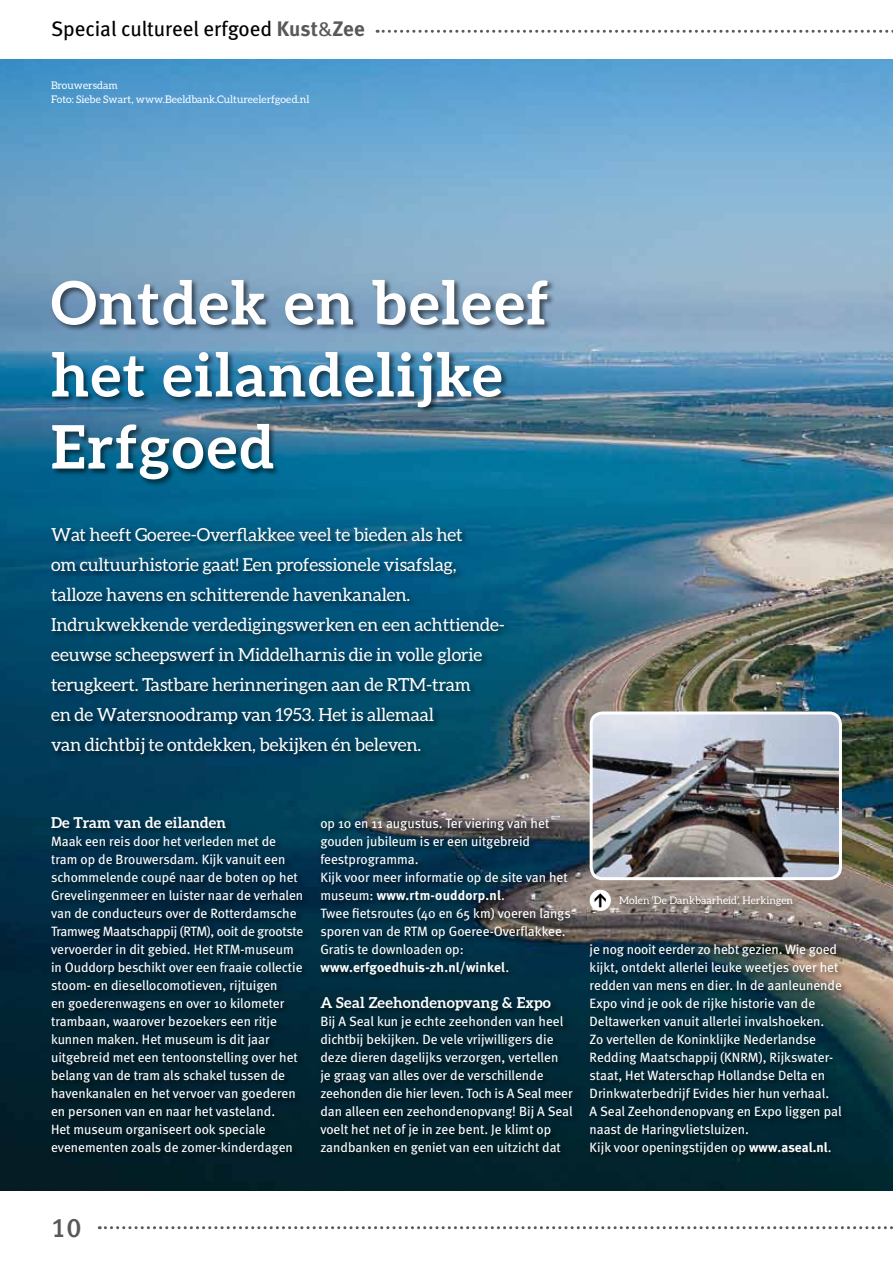
<style>
.page{position:relative;width:893px;height:1263px;background:#fff}
.page>*{position:absolute;margin:0;border:0;box-sizing:border-box;transform-origin:0 0}
.t1{font:700 60px/72px "Aleo";letter-spacing:.03em;color:#fff}
.t2{font:27px "Meta Medium LF";color:#58595b}
.t3{font:21px "Meta Book LF";color:#000}
.t4{font:18px/30px "Aleo";letter-spacing:-.01em;color:#fff}
.t5{font:700 15px "Aleo";letter-spacing:.01em;color:#fff}
.t6{font:900 15px "DIN";color:#000}
.t7{font:13.5px/18px "Meta";color:#fff}
.t8{font:10.5px/13.5px "Aleo";color:#fff}
.s1{font-family:"Meta Bold LF";color:#58595b}
.s2{color:#58595b}
.s3{font-weight:700}
</style>
<div class="page">
<img style="left:0;top:60px;width:893px;height:1131px">
<svg style="left:377px;top:30px;width:516px;height:3px"></svg>
<svg style="left:99px;top:1226px;width:794px;height:3px"></svg>
<div style="left:49px;top:816px;width:261px;height:346px;background:#000;opacity:.55"></div>
<div style="left:319px;top:817px;width:261px;height:345px;background:#000;opacity:.55"></div>
<div style="left:588px;top:943px;width:261px;height:219px;background:#000;opacity:.55"></div>
<div style="left:50px;top:278px;width:505px;height:209px;background:#000;opacity:.55"></div>
<div style="left:50px;top:526px;width:462px;height:235px;background:#000;opacity:.55"></div>
<img style="left:591px;top:713px;width:249px;height:166px">
<div style="left:590px;top:711px;width:252px;height:169px;border:3px solid #fff;border-radius:11px"></div>
<div style="left:619px;top:895px;width:181px;height:18px;background:#000;opacity:.55"></div>
<div style="left:590px;top:890px;width:21px;height:21px;background:#fff;border-radius:50%"></div>
<h3 class="t3" style="left:51px;top:16px;width:315px">Special cultureel erfgoed <span class="s1">Kust</span><span class="s2">&amp;</span><span class="s1">Zee</span></h3>
<p class="t8" style="left:51px;top:79px;width:260px">Brouwersdam<br>Foto: Siebe Swart, www.Beeldbank.Cultureelerfgoed.nl</p>
<h1 class="t1" style="left:51px;top:266px;width:499px">Ontdek en beleef het eilandelijke<br>Erfgoed</h1>
<p class="t4" style="left:51px;top:519px;width:455px">Wat heeft Goeree-Overflakkee veel te bieden als het<br>om cultuurhistorie gaat! Een professionele visafslag, talloze havens en schitterende havenkanalen.<br>Indrukwekkende verdedigingswerken en een achttiende&shy;eeuwse scheepswerf in Middelharnis die in volle glorie terugkeert. Tastbare herinneringen aan de RTM-tram<br>en de Watersnoodramp van 1953. Het is allemaal<br>van dichtbij te ontdekken, bekijken én beleven.</p>
<p class="t5" style="left:51px;top:814px;width:177px">De Tram van de eilanden</p>
<p class="t7" style="left:51px;top:832px;width:254px">Maak een reis door het verleden met de tram op de Brouwersdam. Kijk vanuit een schommelende coupé naar de boten op het Grevelingenmeer en luister naar de verhalen van de conducteurs over de Rotterdamsche Tramweg Maatschappij (RTM), ooit de grootste vervoerder in dit gebied. Het RTM-museum in Ouddorp beschikt over een fraaie collectie stoom- en diesellocomotieven, rijtuigen<br>en goederenwagens en over 10 kilometer trambaan, waarover bezoekers een ritje kunnen maken. Het museum is dit jaar uitgebreid met een tentoonstelling over het belang van de tram als schakel tussen de havenkanalen en het vervoer van goederen en personen van en naar het vasteland.<br>Het museum organiseert ook speciale evenementen zoals de zomer-kinderdagen</p>
<p class="t7" style="left:320px;top:814px;width:252px">op 10 en 11 augustus. Ter viering van het gouden jubileum is er een uitgebreid feestprogramma.<br>Kijk voor meer informatie op de site van het museum: <span class="s3">www.rtm-ouddorp.nl</span>.<br>Twee fietsroutes (40 en 65 km) voeren langs sporen van de RTM op Goeree-Overflakkee.<br>Gratis te downloaden op: <span class="s3">www.erfgoedhuis-zh.nl/winkel</span>.</p>
<p class="t5" style="left:320px;top:994px;width:232px">A Seal Zeehondenopvang &amp; Expo</p>
<p class="t7" style="left:320px;top:1012px;width:254px">Bij A Seal kun je echte zeehonden van heel dichtbij bekijken. De vele vrijwilligers die deze dieren dagelijks verzorgen, vertellen<br>je graag van alles over de verschillende zeehonden die hier leven. Toch is A Seal meer dan alleen een zeehondenopvang! Bij A Seal voelt het net of je in zee bent. Je klimt op zandbanken en geniet van een uitzicht dat</p>
<p class="t6" style="left:589px;top:908px;width:17px;rotate:-90deg">&gt;</p>
<p class="t8" style="left:619px;top:893px;width:175px">Molen ‘De Dankbaarheid’, Herkingen</p>
<p class="t7" style="left:590px;top:940px;width:254px">je nog nooit eerder zo hebt gezien. Wie goed kijkt, ontdekt allerlei leuke weetjes over het redden van mens en dier. In de aanleunende Expo vind je ook de rijke historie van de Deltawerken vanuit allerlei invalshoeken.<br>Zo vertellen de Koninklijke Nederlandse Redding Maatschappij (KNRM), Rijkswater&shy;staat, Het Waterschap Hollandse Delta en Drinkwaterbedrijf Evides hier hun verhaal.<br>A Seal Zeehondenopvang en Expo liggen pal naast de Haringvlietsluizen.<br>Kijk voor openingstijden op <span class="s3">www.aseal.nl</span>.</p>
<h2 class="t2" style="left:51px;top:1212px;width:32px">10</h2>
</div>
